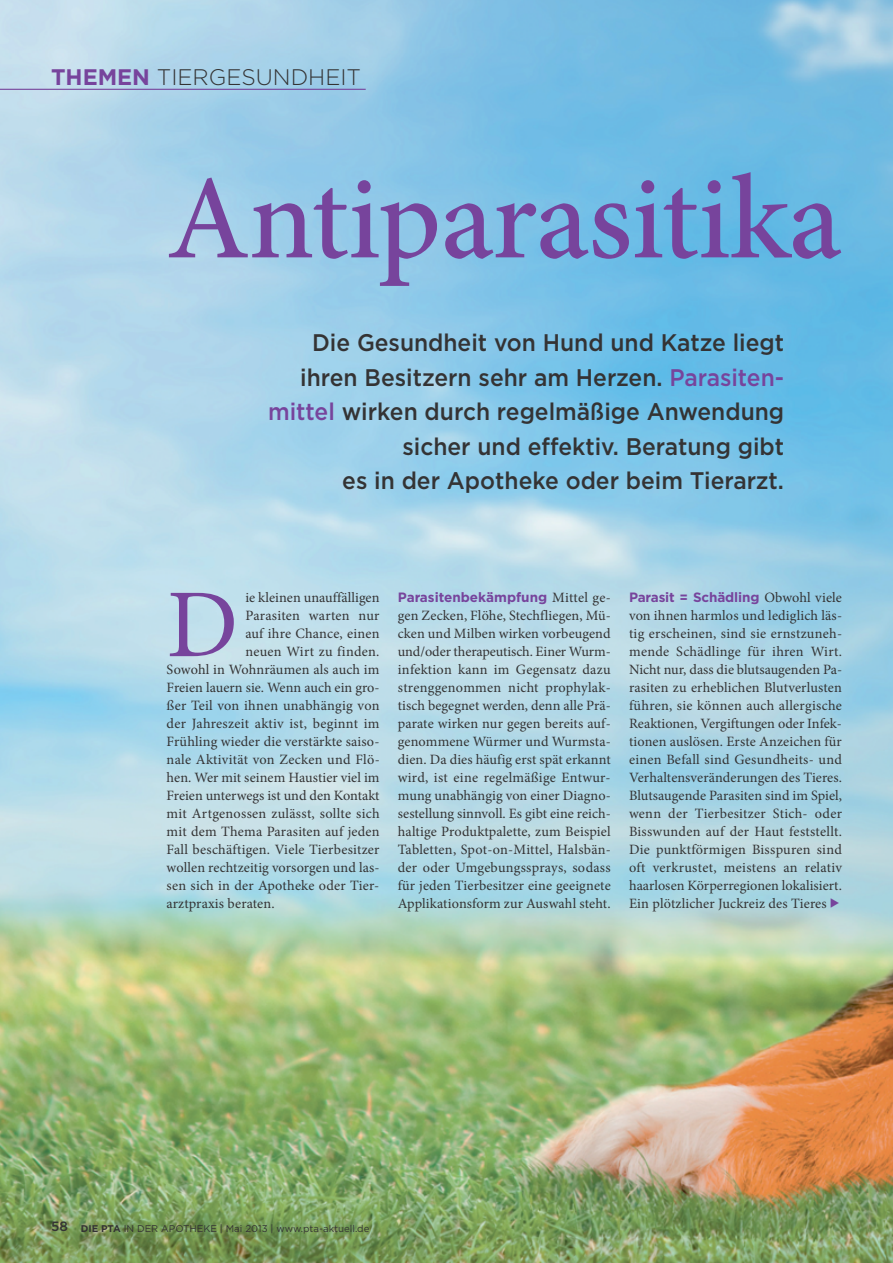
<style>
.page{position:relative;width:893px;height:1263px;background:#fff}
.page>*{position:absolute;margin:0;border:0;box-sizing:border-box;transform-origin:0 0}
.t1{font:500 120px "Minion Pro";letter-spacing:-.01em;color:#77449c}
.t2{font:97.35px "Minion Pro";color:#77449c}
.t3{font:500 24px/34.5px "Gotham";color:#343334;text-align:right;scale:.95 1}
.t4{font:300 22.5px "Gotham";color:#343334}
.t5{font:14.25px/18px "Minion Pro";letter-spacing:.01em;color:#343334;text-align:justify}
.t6{font:700 13.5px "Gotham";letter-spacing:-.01em;color:#77449c}
.t7{font:9.75px "Gotham";color:#343334}
.s1{font-weight:700;color:#77449c}
.s2{color:#77449c}
.s3{font-family:"Minion Pro";font-weight:400;font-size:14.25px;color:#343334}
.s4{font-weight:500;font-size:13.5px}
.s5{font-weight:700}
</style>
<div class="page">
<img style="left:0;top:0;width:893px;height:1263px">
<hr style="left:0;top:89px;width:366px;height:1px;background:#77449c">
<h3 class="t4" style="left:51px;top:68px;width:312px"><span class="s1">THEMEN</span> TIERGESUNDHEIT</h3>
<h1 class="t1" style="left:167px;top:146px;width:677px">Antiparasitika</h1>
<h3 class="t3" style="left:268px;top:327px;width:545px">Die Gesundheit von Hund und Katze liegt ihren Besitzern sehr am Herzen. <span class="s2">Parasiten&shy;mittel</span> wirken durch regelmäßige Anwendung sicher und effektiv. Beratung gibt<br>es in der Apotheke oder beim Tierarzt.</h3>
<h2 class="t2" style="left:167px;top:587px;width:73px">D</h2>
<p class="t5" style="left:245px;top:590px;width:136px">ie kleinen unauffälligen</p>
<p class="t5" style="left:245px;top:608px;width:136px">Parasiten warten nur</p>
<p class="t5" style="left:245px;top:626px;width:136px">auf ihre Chance, einen</p>
<p class="t5" style="left:245px;top:644px;width:136px">neuen Wirt zu finden.</p>
<p class="t5" style="left:167px;top:662px;width:214px">Sowohl in Wohnräumen als auch im</p>
<p class="t5" style="left:167px;top:680px;width:215px">Freien lauern sie. Wenn auch ein gro-</p>
<p class="t5" style="left:167px;top:698px;width:214px">ßer Teil von ihnen unabhängig von</p>
<p class="t5" style="left:167px;top:716px;width:214px">der Jahreszeit aktiv ist, beginnt im</p>
<p class="t5" style="left:167px;top:734px;width:214px">Frühling wieder die verstärkte saiso-</p>
<p class="t5" style="left:167px;top:752px;width:215px">nale Aktivität von Zecken und Flö-</p>
<p class="t5" style="left:167px;top:770px;width:214px">hen. Wer mit seinem Haustier viel im</p>
<p class="t5" style="left:167px;top:788px;width:214px">Freien unterwegs ist und den Kontakt</p>
<p class="t5" style="left:167px;top:806px;width:214px">mit Artgenossen zulässt, sollte sich</p>
<p class="t5" style="left:167px;top:824px;width:214px">mit dem Thema Parasiten auf jeden</p>
<p class="t5" style="left:167px;top:842px;width:214px">Fall beschäftigen. Viele Tierbesitzer</p>
<p class="t5" style="left:167px;top:860px;width:215px">wollen rechtzeitig vorsorgen und las-</p>
<p class="t5" style="left:167px;top:878px;width:214px">sen sich in der Apotheke oder Tier-</p>
<p class="t5" style="left:167px;top:896px;width:110px">arztpraxis beraten.</p>
<p class="t6" style="left:398px;top:592px;width:214px">Parasitenbekämpfung <span class="s3">Mittel ge-</span></p>
<p class="t5" style="left:398px;top:608px;width:215px">gen Zecken, Flöhe, Stechfliegen, Mü&shy;cken und Milben wirken vorbeugend und/oder therapeutisch. Einer Wurm&shy;infektion kann im Gegensatz dazu strenggenommen nicht prophylak&shy;tisch begegnet werden, denn alle Prä&shy;parate wirken nur gegen bereits auf&shy;genommene Würmer und Wurmsta&shy;dien. Da dies häufig erst spät erkannt wird, ist eine regelmäßige Entwur&shy;mung unabhängig von einer Diagno&shy;sestellung sinnvoll. Es gibt eine reich&shy;haltige Produktpalette, zum Beispiel Tabletten, Spot-on-Mittel, Halsbän&shy;der oder Umgebungssprays, sodass für jeden Tierbesitzer eine geeignete Applikationsform zur Auswahl steht.</p>
<p class="t6" style="left:629px;top:592px;width:214px">Parasit = Schädling <span class="s3">Obwohl viele</span></p>
<p class="t5" style="left:629px;top:608px;width:215px">von ihnen harmlos und lediglich läs&shy;tig erscheinen, sind sie ernstzuneh&shy;mende Schädlinge für ihren Wirt.<br>Nicht nur, dass die blutsaugenden Pa&shy;rasiten zu erheblichen Blutverlusten führen, sie können auch allergische Reaktionen, Vergiftungen oder Infek&shy;tionen auslösen. Erste Anzeichen für einen Befall sind Gesundheits- und Verhaltensveränderungen des Tieres.<br>Blutsaugende Parasiten sind im Spiel, wenn der Tierbesitzer Stich- oder Bisswunden auf der Haut feststellt.<br>Die punktförmigen Bisspuren sind oft verkrustet, meistens an relativ haarlosen Körperregionen lokalisiert.<br>Ein plötzlicher Juckreiz des Tieres<span class="s2">◆</span></p>
<p class="t7" style="left:51px;top:1225px;width:320px"><span class="s4">58</span> <span class="s5">DIE PTA</span> IN DER APOTHEKE | Mai 2013 | www.pta-aktuell.de</p>
</div>
